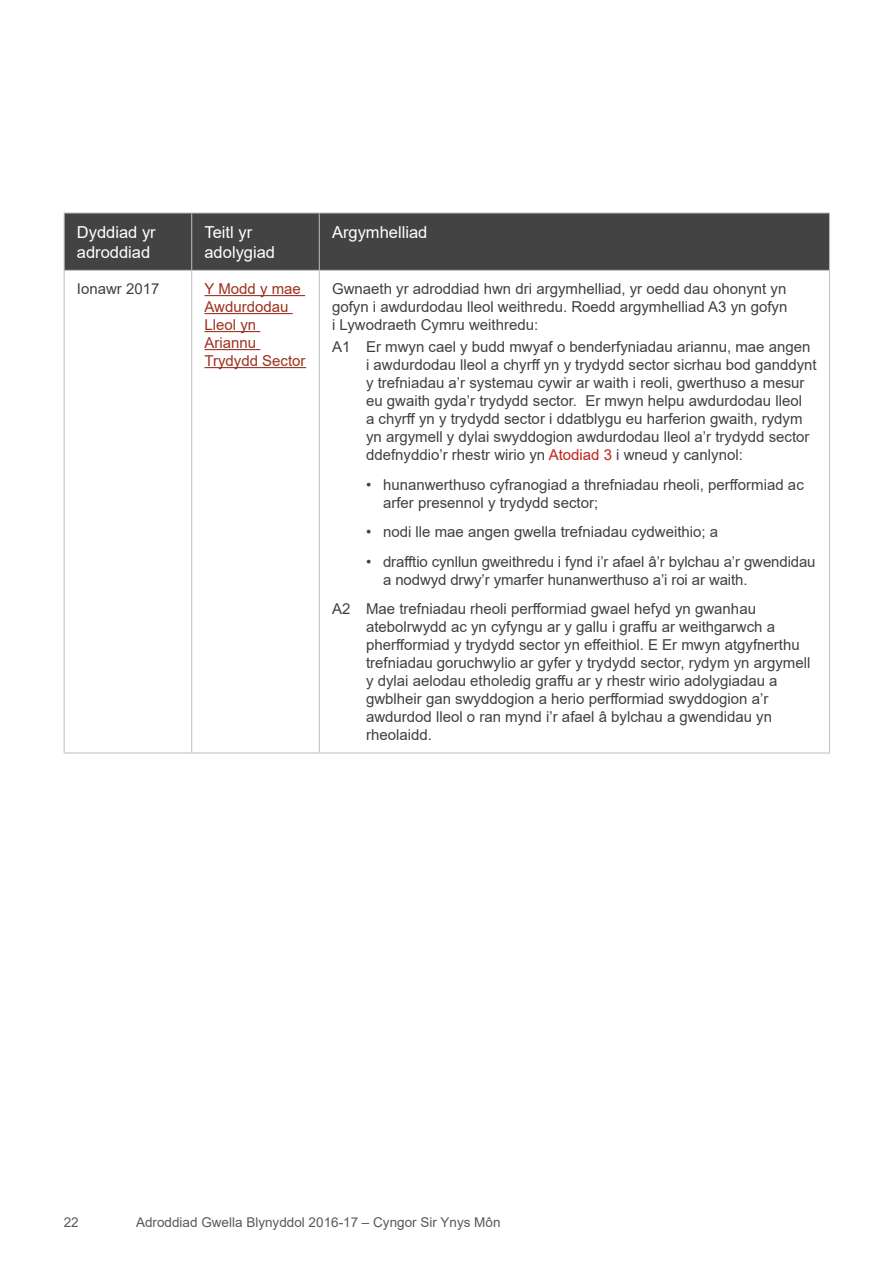
<style>
.page{position:relative;width:893px;height:1263px;background:#fff}
.page>*{position:absolute;margin:0;border:0;box-sizing:border-box;transform-origin:0 0}
.Table_header_text{font:16.5px/19.8px "Arial";color:#fff}
.Table_text{font:15px/18px "Arial";color:#414042}
.Table_text-2{font:15px/18px "Arial";color:#9d311e}
.t1{font:13.5px "Arial";color:#58595b}
.s1{color:#bf231b}
</style>
<div class="page">
<div style="left:65px;top:214px;width:764px;height:56px;background:#434343"></div>
<svg style="left:65px;top:271px;width:764px;height:482px"></svg>
<hr style="left:64px;top:213px;width:128px;height:1px;background:#bcbec0">
<hr style="left:64px;top:213px;width:1px;height:57px;background:#bcbec0">
<hr style="left:192px;top:213px;width:127px;height:1px;background:#bcbec0">
<hr style="left:191px;top:213px;width:1px;height:57px;background:#bcbec0">
<hr style="left:319px;top:213px;width:511px;height:1px;background:#bcbec0">
<hr style="left:319px;top:213px;width:1px;height:57px;background:#bcbec0">
<hr style="left:829px;top:213px;width:1px;height:57px;background:#bcbec0">
<hr style="left:64px;top:270px;width:128px;height:1px;background:#bcbec0">
<hr style="left:64px;top:271px;width:1px;height:482px;background:#bcbec0">
<hr style="left:192px;top:270px;width:127px;height:1px;background:#bcbec0">
<hr style="left:191px;top:271px;width:1px;height:482px;background:#bcbec0">
<hr style="left:319px;top:270px;width:511px;height:1px;background:#bcbec0">
<hr style="left:319px;top:271px;width:1px;height:482px;background:#bcbec0">
<hr style="left:829px;top:271px;width:1px;height:482px;background:#bcbec0">
<hr style="left:64px;top:753px;width:128px;height:1px;background:#bcbec0">
<hr style="left:192px;top:753px;width:127px;height:1px;background:#bcbec0">
<hr style="left:319px;top:753px;width:511px;height:1px;background:#bcbec0">
<hr style="left:204px;top:295px;width:101px;height:1px;background:#9d311e">
<hr style="left:204px;top:313px;width:89px;height:1px;background:#9d311e">
<hr style="left:204px;top:331px;width:56px;height:1px;background:#9d311e">
<hr style="left:204px;top:349px;width:56px;height:1px;background:#9d311e">
<hr style="left:204px;top:367px;width:102px;height:1px;background:#9d311e">
<p class="Table_header_text" style="left:77px;top:222px;width:80px">Dyddiad yr adroddiad</p>
<p class="Table_header_text" style="left:204px;top:222px;width:72px">Teitl yr adolygiad</p>
<p class="Table_header_text" style="left:332px;top:222px;width:97px">Argymhelliad</p>
<p class="Table_text" style="left:77px;top:280px;width:84px">Ionawr 2017</p>
<p class="Table_text-2" style="left:204px;top:280px;width:103px">Y Modd y mae<br>Awdurdodau<br>Lleol yn<br>Ariannu<br>Trydydd Sector</p>
<p class="Table_text" style="left:332px;top:280px;width:457px;text-align:justify">Gwnaeth yr adroddiad hwn dri argymhelliad, yr oedd dau ohonynt yn gofyn i awdurdodau lleol weithredu. Roedd argymhelliad A3 yn gofyn i Lywodraeth Cymru weithredu:</p>
<p class="Table_text" style="left:366px;top:338px;width:452px;text-indent:-34px">A1 Er mwyn cael y budd mwyaf o benderfyniadau ariannu, mae angen i awdurdodau lleol a chyrff yn y trydydd sector sicrhau bod ganddynt y trefniadau a’r systemau cywir ar waith i reoli, gwerthuso a mesur eu gwaith gyda’r trydydd sector. Er mwyn helpu awdurdodau lleol<br>a chyrff yn y trydydd sector i ddatblygu eu harferion gwaith, rydym yn argymell y dylai swyddogion awdurdodau lleol a’r trydydd sector ddefnyddio’r rhestr wirio yn <span class="s1">Atodiad 3</span> i wneud y canlynol:</p>
<p class="Table_text" style="left:383px;top:475px;width:422px;text-indent:-17px">• hunanwerthuso cyfranogiad a threfniadau rheoli, perfformiad ac arfer presennol y trydydd sector;</p>
<p class="Table_text" style="left:366px;top:523px;width:354px">• nodi lle mae angen gwella trefniadau cydweithio; a</p>
<p class="Table_text" style="left:383px;top:552px;width:434px;text-indent:-17px">• drafftio cynllun gweithredu i fynd i’r afael â’r bylchau a’r gwendidau a nodwyd drwy’r ymarfer hunanwerthuso a’i roi ar waith.</p>
<p class="Table_text" style="left:366px;top:600px;width:446px;text-indent:-34px">A2 Mae trefniadau rheoli perfformiad gwael hefyd yn gwanhau atebolrwydd ac yn cyfyngu ar y gallu i graffu ar weithgarwch a pherfformiad y trydydd sector yn effeithiol. E Er mwyn atgyfnerthu trefniadau goruchwylio ar gyfer y trydydd sector, rydym yn argymell y dylai aelodau etholedig graffu ar y rhestr wirio adolygiadau a gwblheir gan swyddogion a herio perfformiad swyddogion a’r awdurdod lleol o ran mynd i’r afael â bylchau a gwendidau yn rheolaidd.</p>
<p class="t1" style="left:64px;top:1213px;width:17px">22</p>
<p class="t1" style="left:136px;top:1213px;width:366px">Adroddiad Gwella Blynyddol 2016-17 – Cyngor Sir Ynys Môn</p>
</div>
